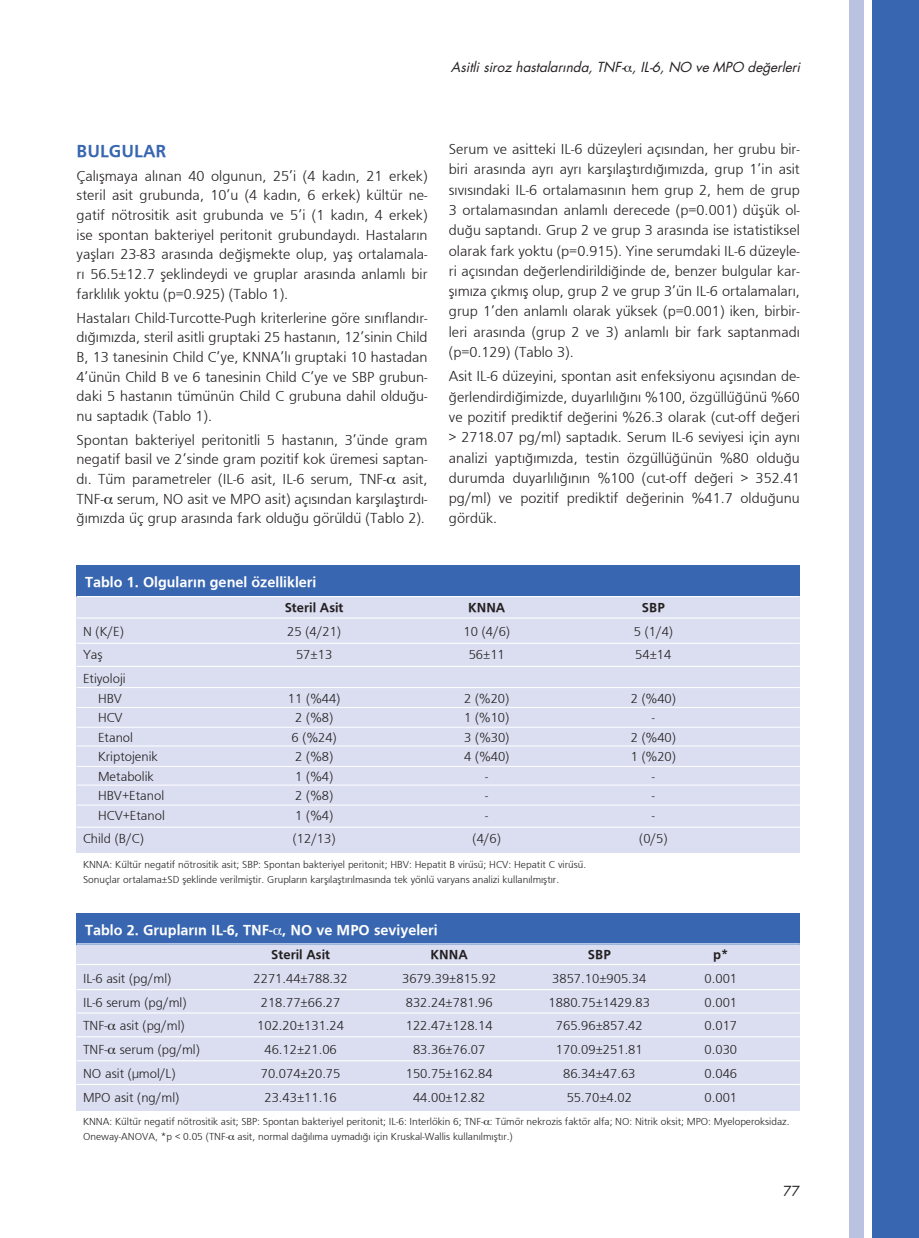
<style>
.page{position:relative;width:919px;height:1238px;background:#fff}
.page>*{position:absolute;margin:0;border:0;box-sizing:border-box;transform-origin:0 0}
.t1{font:700 18px "Fruga Sans";color:#3866b1}
.t2{font:300 15px/20.2px "Fruga Sans";color:#231f20;text-align:justify}
.t3{font:700 15px "Fruga Sans";color:#fff}
.t4{font:300 13.5px/19.5px "Fruga Sans";color:#231f20;text-align:right}
.t5{font:italic 13.5px "Futura OTF";color:#231f20}
.t6{font:700 13.5px "Fruga Sans";color:#231f20}
.t7{font:13.5px "Futura OTF";color:#231f20}
.t8{font:300 10.5px/15px "Fruga Sans";color:#231f20}
</style>
<div class="page">
<div style="left:872px;top:0;width:46px;height:1237px;background:#3866b1"></div>
<div style="left:848px;top:0;width:15px;height:1237px;background:#bbc2e1"></div>
<div style="left:77px;top:594px;width:722px;height:258px;background:#dadef0"></div>
<div style="left:77px;top:566px;width:722px;height:31px;background:#3866b1"></div>
<hr style="left:77px;top:596px;width:722px;height:1px;background:#fff">
<hr style="left:77px;top:642px;width:722px;height:1px;background:#fff">
<hr style="left:77px;top:617px;width:722px;height:1px;background:#fff">
<hr style="left:77px;top:665px;width:722px;height:2px;background:#fff">
<hr style="left:77px;top:707px;width:722px;height:1px;background:#fff">
<hr style="left:77px;top:687px;width:722px;height:1px;background:#fff">
<hr style="left:77px;top:727px;width:722px;height:1px;background:#fff">
<hr style="left:77px;top:745px;width:722px;height:1px;background:#fff">
<hr style="left:77px;top:766px;width:722px;height:1px;background:#fff">
<hr style="left:77px;top:784px;width:722px;height:1px;background:#fff">
<hr style="left:77px;top:804px;width:722px;height:1px;background:#fff">
<hr style="left:77px;top:826px;width:722px;height:1px;background:#fff">
<div style="left:77px;top:941px;width:722px;height:169px;background:#dadef0"></div>
<div style="left:77px;top:913px;width:722px;height:31px;background:#3866b1"></div>
<hr style="left:77px;top:943px;width:722px;height:1px;background:#fff">
<hr style="left:77px;top:963px;width:722px;height:2px;background:#fff">
<hr style="left:77px;top:989px;width:722px;height:1px;background:#fff">
<hr style="left:77px;top:1012px;width:722px;height:1px;background:#fff">
<hr style="left:77px;top:1036px;width:722px;height:1px;background:#fff">
<hr style="left:77px;top:1060px;width:722px;height:1px;background:#fff">
<hr style="left:77px;top:1083px;width:722px;height:1px;background:#fff">
<p class="t5" style="left:451px;top:59px;width:350px">Asitli siroz hastalarında, TNF- , IL-6, NO ve MPO değerleri</p>
<p class="t1" style="left:77px;top:140px;width:91px">BULGULAR</p>
<p class="t2" style="left:77px;top:166px;width:352px;line-height:19.6px">Çalışmaya alınan 40 olgunun, 25’i (4 kadın, 21 erkek) steril asit grubunda, 10’u (4 kadın, 6 erkek) kültür ne&shy;gatif nötrositik asit grubunda ve 5’i (1 kadın, 4 erkek) ise spontan bakteriyel peritonit grubundaydı. Hastaların yaşları 23-83 arasında değişmekte olup, yaş ortalamala&shy;rı 56.5±12.7 şeklindeydi ve gruplar arasında anlamlı bir farklılık yoktu (p=0.925) (Tablo 1).</p>
<p class="t2" style="left:77px;top:307px;width:352px;line-height:19.6px">Hastaları Child-Turcotte-Pugh kriterlerine göre sınıflandır&shy;dığımızda, steril asitli gruptaki 25 hastanın, 12’sinin Child B, 13 tanesinin Child C’ye, KNNA’lı gruptaki 10 hastadan 4’ünün Child B ve 6 tanesinin Child C’ye ve SBP grubun&shy;daki 5 hastanın tümünün Child C grubuna dahil olduğu&shy;nu saptadık (Tablo 1).</p>
<p class="t2" style="left:77px;top:429px;width:352px;line-height:19.6px">Spontan bakteriyel peritonitli 5 hastanın, 3’ünde gram negatif basil ve 2’sinde gram pozitif kok üremesi saptan&shy;dı. Tüm parametreler (IL-6 asit, IL-6 serum, TNF- asit, TNF- serum, NO asit ve MPO asit) açısından karşılaştırdı&shy;ğımızda üç grup arasında fark olduğu görüldü (Tablo 2).</p>
<p class="t2" style="left:449px;top:139px;width:352px">Serum ve asitteki IL-6 düzeyleri açısından, her grubu bir&shy;biri arasında ayrı ayrı karşılaştırdığımızda, grup 1’in asit sıvısındaki IL-6 ortalamasının hem grup 2, hem de grup 3 ortalamasından anlamlı derecede (p=0.001) düşük ol&shy;duğu saptandı. Grup 2 ve grup 3 arasında ise istatistiksel olarak fark yoktu (p=0.915). Yine serumdaki IL-6 düzeyle&shy;ri açısından değerlendirildiğinde de, benzer bulgular kar&shy;şımıza çıkmış olup, grup 2 ve grup 3’ün IL-6 ortalamaları, grup 1’den anlamlı olarak yüksek (p=0.001) iken, birbir&shy;leri arasında (grup 2 ve 3) anlamlı bir fark saptanmadı (p=0.129) (Tablo 3).</p>
<p class="t2" style="left:449px;top:366px;width:352px">Asit IL-6 düzeyini, spontan asit enfeksiyonu açısından de&shy;ğerlendirdiğimizde, duyarlılığını %100, özgüllüğünü %60 ve pozitif prediktif değerini %26.3 olarak (cut-off değeri &gt; 2718.07 pg/ml) saptadık. Serum IL-6 seviyesi için aynı analizi yaptığımızda, testin özgüllüğünün %80 olduğu durumda duyarlılığının %100 (cut-off değeri &gt; 352.41 pg/ml) ve pozitif prediktif değerinin %41.7 olduğunu gördük.</p>
<p class="t3" style="left:85px;top:573px;width:233px">Tablo 1. Olguların genel özellikleri</p>
<p class="t6" style="left:285px;top:599px;width:60px">Steril Asit</p>
<p class="t6" style="left:468px;top:599px;width:39px">KNNA</p>
<p class="t6" style="left:642px;top:599px;width:24px">SBP</p>
<p class="t4" style="left:83px;top:621px;width:42px">N (K/E)</p>
<p class="t4" style="left:287px;top:621px;width:55px">25 (4/21)</p>
<p class="t4" style="left:463px;top:621px;width:48px">10 (4/6)</p>
<p class="t4" style="left:633px;top:621px;width:41px">5 (1/4)</p>
<p class="t4" style="left:83px;top:644px;width:21px">Yaş</p>
<p class="t4" style="left:296px;top:644px;width:38px">57±13</p>
<p class="t4" style="left:468px;top:644px;width:38px">56±11</p>
<p class="t4" style="left:635px;top:644px;width:38px">54±14</p>
<p class="t4" style="left:83px;top:668px;width:44px">Etiyoloji<br>HBV</p>
<p class="t4" style="left:288px;top:688px;width:54px">11 (%44)</p>
<p class="t4" style="left:464px;top:688px;width:47px">2 (%20)</p>
<p class="t4" style="left:630px;top:688px;width:47px">2 (%40)</p>
<p class="t4" style="left:98px;top:707px;width:26px">HCV</p>
<p class="t4" style="left:295px;top:707px;width:39px">2 (%8)</p>
<p class="t4" style="left:464px;top:707px;width:47px">1 (%10)</p>
<p class="t4" style="left:651px;top:707px;width:4px">-</p>
<p class="t4" style="left:98px;top:727px;width:36px">Etanol</p>
<p class="t4" style="left:291px;top:727px;width:47px">6 (%24)</p>
<p class="t4" style="left:464px;top:727px;width:47px">3 (%30)</p>
<p class="t4" style="left:630px;top:727px;width:47px">2 (%40)</p>
<p class="t4" style="left:98px;top:746px;width:61px">Kriptojenik</p>
<p class="t4" style="left:295px;top:746px;width:39px">2 (%8)</p>
<p class="t4" style="left:464px;top:746px;width:47px">4 (%40)</p>
<p class="t4" style="left:630px;top:746px;width:47px">1 (%20)</p>
<p class="t4" style="left:98px;top:766px;width:57px">Metabolik</p>
<p class="t4" style="left:295px;top:766px;width:39px">1 (%4)</p>
<p class="t4" style="left:485px;top:766px;width:4px">-</p>
<p class="t4" style="left:651px;top:766px;width:4px">-</p>
<p class="t4" style="left:98px;top:785px;width:68px">HBV+Etanol</p>
<p class="t4" style="left:295px;top:785px;width:39px">2 (%8)</p>
<p class="t4" style="left:485px;top:785px;width:4px">-</p>
<p class="t4" style="left:651px;top:785px;width:4px">-</p>
<p class="t4" style="left:98px;top:805px;width:68px">HCV+Etanol</p>
<p class="t4" style="left:295px;top:805px;width:39px">1 (%4)</p>
<p class="t4" style="left:485px;top:805px;width:4px">-</p>
<p class="t4" style="left:651px;top:805px;width:4px">-</p>
<p class="t4" style="left:83px;top:828px;width:62px">Child (B/C)</p>
<p class="t4" style="left:293px;top:828px;width:44px">(12/13)</p>
<p class="t4" style="left:472px;top:828px;width:30px">(4/6)</p>
<p class="t4" style="left:639px;top:828px;width:30px">(0/5)</p>
<p class="t8" style="left:83px;top:856px;width:504px">KNNA: Kültür negatif nötrositik asit; SBP: Spontan bakteriyel peritonit; HBV: Hepatit B virüsü; HCV: Hepatit C virüsü.<br>Sonuçlar ortalama±SD şeklinde verilmiştir. Grupların karşılaştırılmasında tek yönlü varyans analizi kullanılmıştır.</p>
<p class="t3" style="left:85px;top:920px;width:354px">Tablo 2. Grupların IL-6, TNF- , NO ve MPO seviyeleri</p>
<p class="t6" style="left:271px;top:946px;width:60px">Steril Asit</p>
<p class="t6" style="left:430px;top:946px;width:39px">KNNA</p>
<p class="t6" style="left:588px;top:946px;width:24px">SBP</p>
<p class="t6" style="left:713px;top:946px;width:17px">p*</p>
<p class="t4" style="left:83px;top:968px;width:90px">IL-6 asit (pg/ml)</p>
<p class="t4" style="left:253px;top:968px;width:96px">2271.44±788.32</p>
<p class="t4" style="left:402px;top:968px;width:96px">3679.39±815.92</p>
<p class="t4" style="left:552px;top:968px;width:96px">3857.10±905.34</p>
<p class="t4" style="left:704px;top:968px;width:34px">0.001</p>
<p class="t4" style="left:83px;top:992px;width:105px">IL-6 serum (pg/ml)</p>
<p class="t4" style="left:261px;top:992px;width:81px">218.77±66.27</p>
<p class="t4" style="left:406px;top:992px;width:88px">832.24±781.96</p>
<p class="t4" style="left:548px;top:992px;width:103px">1880.75±1429.83</p>
<p class="t4" style="left:704px;top:992px;width:34px">0.001</p>
<p class="t4" style="left:83px;top:1015px;width:103px">TNF- asit (pg/ml)</p>
<p class="t4" style="left:257px;top:1015px;width:88px">102.20±131.24</p>
<p class="t4" style="left:406px;top:1015px;width:88px">122.47±128.14</p>
<p class="t4" style="left:556px;top:1015px;width:88px">765.96±857.42</p>
<p class="t4" style="left:704px;top:1015px;width:34px">0.017</p>
<p class="t4" style="left:83px;top:1039px;width:118px">TNF- serum (pg/ml)</p>
<p class="t4" style="left:264px;top:1039px;width:74px">46.12±21.06</p>
<p class="t4" style="left:413px;top:1039px;width:74px">83.36±76.07</p>
<p class="t4" style="left:556px;top:1039px;width:88px">170.09±251.81</p>
<p class="t4" style="left:704px;top:1039px;width:34px">0.030</p>
<p class="t4" style="left:83px;top:1063px;width:94px">NO asit (μmol/L)</p>
<p class="t4" style="left:261px;top:1063px;width:81px">70.074±20.75</p>
<p class="t4" style="left:406px;top:1063px;width:88px">150.75±162.84</p>
<p class="t4" style="left:563px;top:1063px;width:74px">86.34±47.63</p>
<p class="t4" style="left:704px;top:1063px;width:34px">0.046</p>
<p class="t4" style="left:83px;top:1087px;width:98px">MPO asit (ng/ml)</p>
<p class="t4" style="left:264px;top:1087px;width:74px">23.43±11.16</p>
<p class="t4" style="left:413px;top:1087px;width:74px">44.00±12.82</p>
<p class="t4" style="left:566px;top:1087px;width:67px">55.70±4.02</p>
<p class="t4" style="left:704px;top:1087px;width:34px">0.001</p>
<p class="t8" style="left:83px;top:1113px;width:708px">KNNA: Kültür negatif nötrositik asit; SBP: Spontan bakteriyel peritonit; IL-6: Interlökin 6; TNF- : Tümör nekrozis faktör alfa; NO: Nitrik oksit; MPO: Myeloperoksidaz.<br>Oneway-ANOVA, *p &lt; 0.05 (TNF- asit, normal dağılıma uymadığı için Kruskal-Wallis kullanılmıştır.)</p>
<p class="t7" style="left:783px;top:1181px;width:18px">77</p>
</div>
